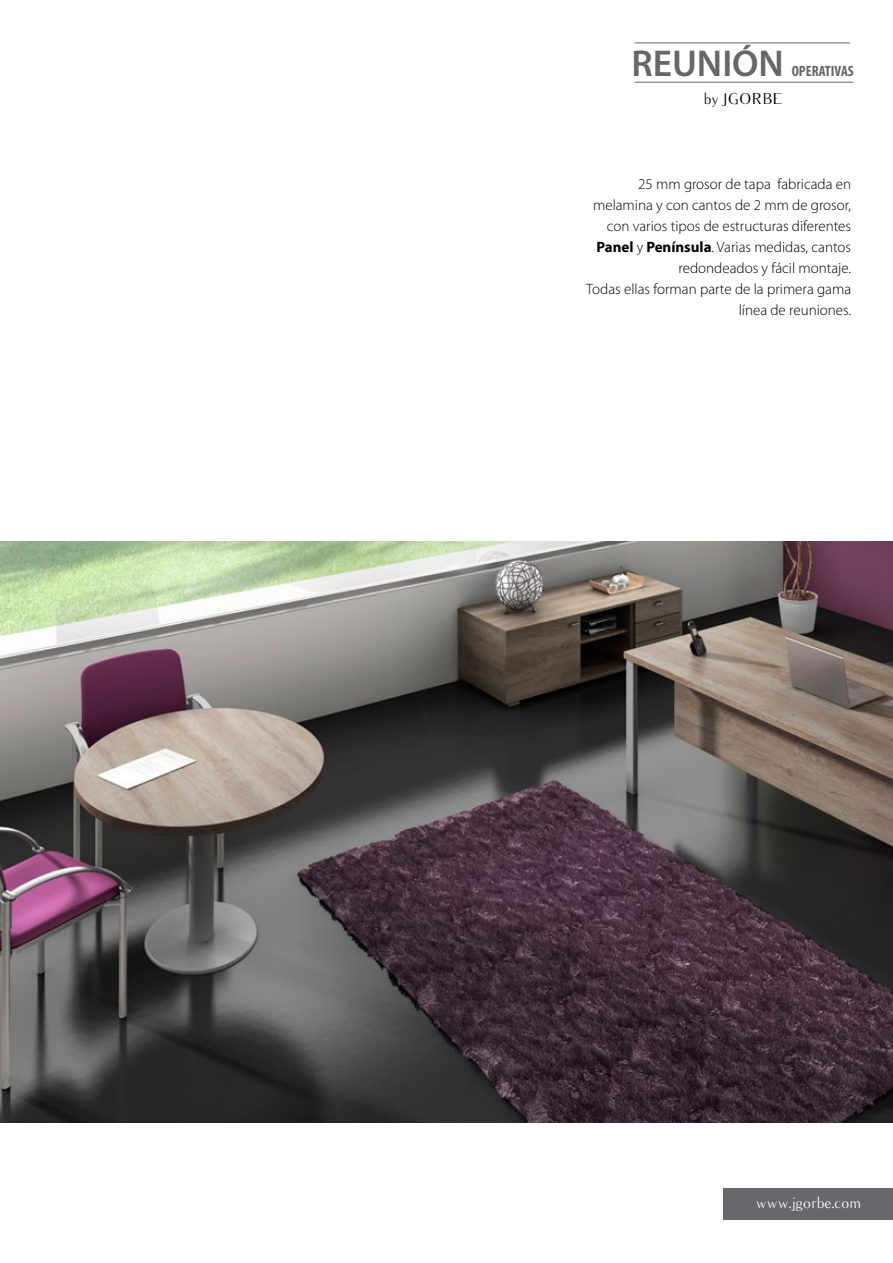
<style>
.page{position:relative;width:893px;height:1263px;background:#fff}
.page>*{position:absolute;margin:0;border:0;box-sizing:border-box;transform-origin:0 0}
.t1{font:600 37.5px "Myriad Pro";color:#67676b}
.t2{font:300 15px/21px "Myriad Pro";color:#000;text-align:right}
.t3{font:15px "Balham";color:#fff}
.t4{font:700 condensed 15px "Myriad Pro";color:#67676b}
.t5{font:15px "Balham";color:#000}
.s1{font-weight:700}
</style>
<div class="page">
<img style="left:0;top:541px;width:893px;height:582px">
<hr style="left:635px;top:43px;width:215px;height:1px;background:#67676b">
<hr style="left:635px;top:82px;width:218px;height:1px;background:#67676b">
<div style="left:724px;top:1188px;width:169px;height:32px;background:#67676b"></div>
<h1 class="t1" style="left:631px;top:40px;width:154px">REUNIÓN</h1>
<p class="t5" style="left:703px;top:89px;width:81px">by JGORBE</p>
<p class="t4" style="left:792px;top:62px;width:64px">OPERATIVAS</p>
<p class="t2" style="left:586px;top:173px;width:266px">25 mm grosor de tapa fabricada en melamina y con cantos de 2 mm de grosor, con varios tipos de estructuras diferentes <span class="s1">Panel</span> y <span class="s1">Península</span>. Varias medidas, cantos redondeados y fácil montaje.<br>Todas ellas forman parte de la primera gama línea de reuniones.</p>
<p class="t3" style="left:756px;top:1192px;width:107px">www.jgorbe.com</p>
</div>
